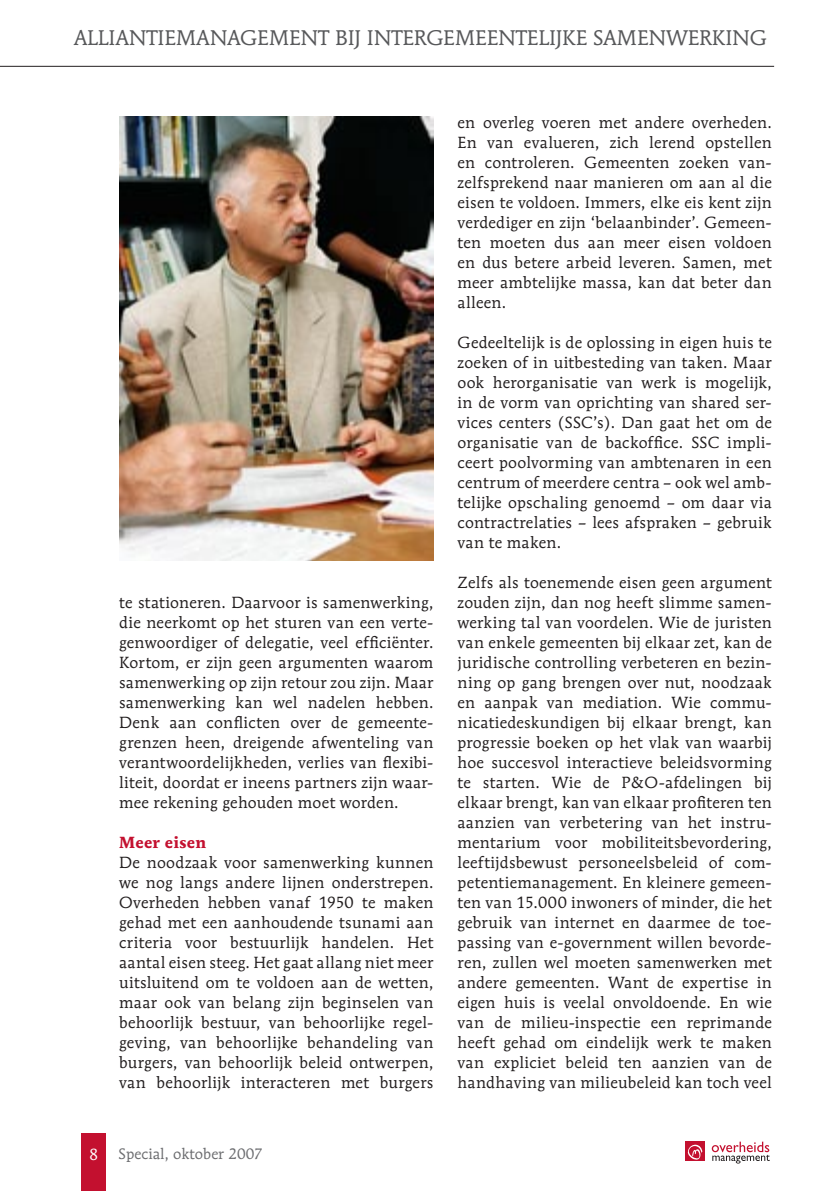
<style>
.page{position:relative;width:840px;height:1191px;background:#fff}
.page>*{position:absolute;margin:0;border:0;box-sizing:border-box;transform-origin:0 0}
.t1{font:21px "Mendoza Roman";letter-spacing:-.01em;color:#57585a}
.Artikel_1e_alinea{font:16px/20px "Mendoza Roman";letter-spacing:.02em;color:#231f20;text-align:justify}
.Standaard{font:16px/20px "Mendoza Roman";letter-spacing:.02em;color:#231f20;text-align:justify}
.T1{font:700 16px "Mendoza Roman";letter-spacing:.015em;color:#c3102f}
.t2{font:15px "Mendoza Roman";color:#6c6d70}
</style>
<div class="page">
<hr style="left:0;top:66px;width:773px;height:1px;background:#231f20">
<div style="left:81px;top:1133px;width:25px;height:58px;background:#c3102f"></div>
<div style="left:684px;top:1141px;width:20px;height:20px;background:#c3102f"></div>
<svg style="left:687px;top:1144px;width:15px;height:16px"></svg>
<svg style="left:711px;top:1141px;width:58px;height:22px"></svg>
<img style="left:119px;top:117px;width:314px;height:443px">
<p class="t1" style="left:74px;top:25px;width:26px">Allian</p>
<p class="t1" style="left:146px;top:25px;width:27px">tiemanagemen</p>
<p class="t1" style="left:318px;top:25px;width:99px">t bij intergemeen</p>
<p class="t1" style="left:515px;top:25px;width:93px">telijke samenwerking</p>
<p class="Standaard" style="left:119px;top:592px;width:316px">te stationeren. Daarvoor is samenwerking, die neerkomt op het sturen van een verte&shy;genwoordiger of delegatie, veel efficiënter.<br>Kortom, er zijn geen argumenten waarom samenwerking op zijn retour zou zijn. Maar samenwerking kan wel nadelen hebben.<br>Denk aan conflicten over de gemeente&shy;grenzen heen, dreigende afwenteling van verantwoordelijkheden, verlies van flexibi&shy;liteit, doordat er ineens partners zijn waar&shy;mee rekening gehouden moet worden.</p>
<p class="T1" style="left:119px;top:832px;width:88px">Meer eisen</p>
<p class="Artikel_1e_alinea" style="left:119px;top:852px;width:316px">De noodzaak voor samenwerking kunnen we nog langs andere lijnen onderstrepen.<br>Overheden hebben vanaf 1950 te maken gehad met een aanhoudende tsunami aan criteria voor bestuurlijk handelen. Het aantal eisen steeg. Het gaat allang niet meer uitsluitend om te voldoen aan de wetten, maar ook van belang zijn beginselen van behoorlijk bestuur, van behoorlijke regel&shy;geving, van behoorlijke behandeling van burgers, van behoorlijk beleid ontwerpen, van behoorlijk interacteren met burgers</p>
<p class="t2" style="left:118px;top:1144px;width:145px">Special, oktober 2007</p>
<p class="Artikel_1e_alinea" style="left:457px;top:112px;width:316px">en overleg voeren met andere overheden.<br>En van evalueren, zich lerend opstellen en controleren. Gemeenten zoeken van&shy;zelfsprekend naar manieren om aan al die eisen te voldoen. Immers, elke eis kent zijn verdediger en zijn ‘belaanbinder’. Gemeen&shy;ten moeten dus aan meer eisen voldoen en dus betere arbeid leveren. Samen, met meer ambtelijke massa, kan dat beter dan alleen.</p>
<p class="Artikel_1e_alinea" style="left:457px;top:332px;width:315px">Gedeeltelijk is de oplossing in eigen huis te zoeken of in uitbesteding van taken. Maar ook herorganisatie van werk is mogelijk, in de vorm van oprichting van shared ser&shy;vices centers (SSC’s). Dan gaat het om de organisatie van de backoffice. SSC impli&shy;ceert poolvorming van ambtenaren in een centrum of meerdere centra – ook wel amb&shy;telijke opschaling genoemd – om daar via contractrelaties – lees afspraken – gebruik van te maken.</p>
<p class="Artikel_1e_alinea" style="left:457px;top:572px;width:316px">Zelfs als toenemende eisen geen argument zouden zijn, dan nog heeft slimme samen&shy;werking tal van voordelen. Wie de juristen van enkele gemeenten bij elkaar zet, kan de juridische controlling verbeteren en bezin&shy;ning op gang brengen over nut, noodzaak en aanpak van mediation. Wie commu&shy;nicatiedeskundigen bij elkaar brengt, kan progressie boeken op het vlak van waarbij hoe succesvol interactieve beleidsvorming te starten. Wie de P&amp;O-afdelingen bij elkaar brengt, kan van elkaar profiteren ten aanzien van verbetering van het instru&shy;mentarium voor mobiliteitsbevordering, leeftijdsbewust personeelsbeleid of com&shy;petentiemanagement. En kleinere gemeen&shy;ten van 15.000 inwoners of minder, die het gebruik van internet en daarmee de toe&shy;passing van e-government willen bevorde&shy;ren, zullen wel moeten samenwerken met andere gemeenten. Want de expertise in eigen huis is veelal onvoldoende. En wie van de milieu-inspectie een reprimande heeft gehad om eindelijk werk te maken van expliciet beleid ten aanzien van de handhaving van milieubeleid kan toch veel</p>
</div>
